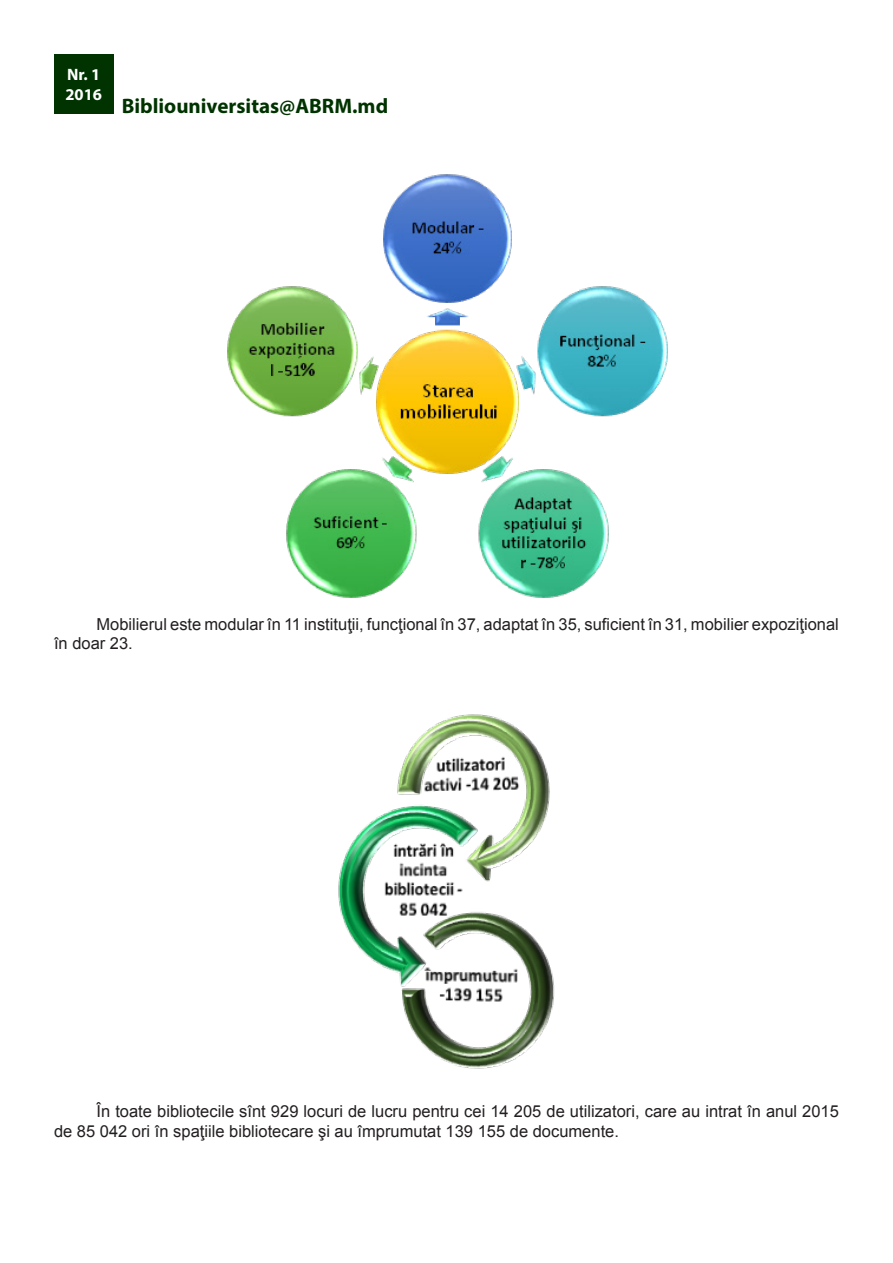
<style>
.page{position:relative;width:893px;height:1263px;background:#fff}
.page>*{position:absolute;margin:0;border:0;box-sizing:border-box;transform-origin:0 0}
.t1{font:700 21px "Myriad Pro";color:#030}
.t2{font:16.5px/19.5px "Arial";color:#231f20}
.t3{font:700 16.5px "Myriad Pro";color:#fff}
</style>
<div class="page">
<div style="left:54px;top:54px;width:59px;height:59px;background:#030"></div>
<img style="left:227px;top:174px;width:441px;height:424px">
<img style="left:338px;top:714px;width:217px;height:355px">
<p class="t3" style="left:67px;top:64px;width:35px">Nr. 1</p>
<p class="t3" style="left:65px;top:83px;width:38px">2016</p>
<p class="t1" style="left:122px;top:93px;width:268px">Bibliouniversitas@ABRM.md</p>
<p class="t2" style="left:54px;top:614px;width:786px;text-indent:43px">Mobilierul este modular în 11 instituţii, funcţional în 37, adaptat în 35, suficient în 31, mobilier expoziţional în doar 23.</p>
<p class="t2" style="left:54px;top:1101px;width:786px;text-indent:43px">În toate bibliotecile sînt 929 locuri de lucru pentru cei 14 205 de utilizatori, care au intrat în anul 2015 de 85 042 ori în spaţiile bibliotecare şi au împrumutat 139 155 de documente.</p>
</div>
